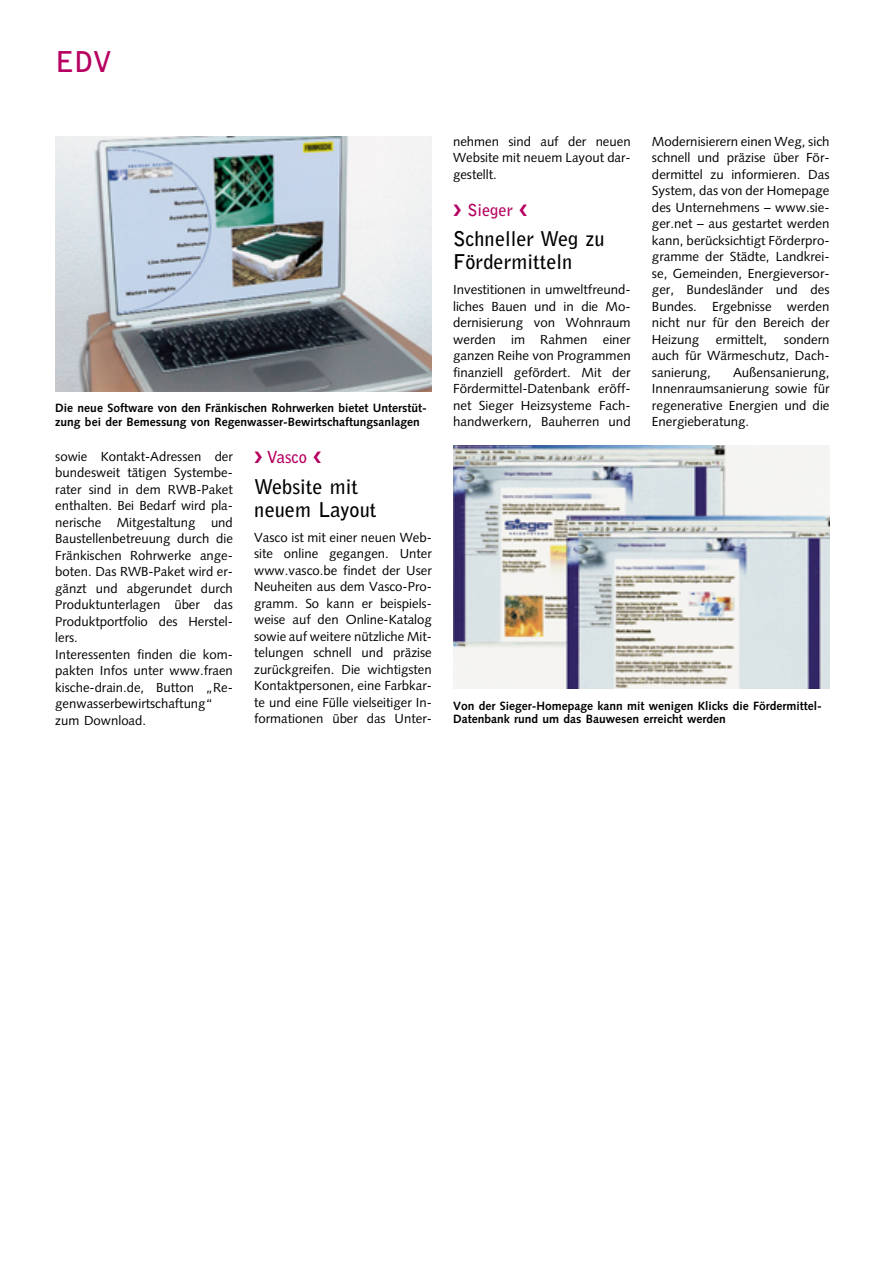
<style>
.page{position:relative;width:893px;height:1263px;background:#fff}
.page>*{position:absolute;margin:0;border:0;box-sizing:border-box;transform-origin:0 0}
.t1{font:700 28.5px "Bell Gothic";color:#b60061}
.t2{font:700 20.25px/23.2px "Bell Gothic";color:#000}
.t3{font:700 16.5px "Bell Gothic";color:#b60061}
.t4{font:13.2px/16.5px "Syntax";color:#000;text-align:justify}
.t5{font:700 12px/13.5px "Syntax";color:#000}
</style>
<div class="page">
<img style="left:55px;top:136px;width:377px;height:255px">
<img style="left:453px;top:445px;width:376px;height:244px">
<h1 class="t1" style="left:55px;top:51px;width:58px">EDV</h1>
<p class="t5" style="left:55px;top:402px;width:373px">Die neue Software von den Fränkischen Rohrwerken bietet Unterstüt&shy;zung bei der Bemessung von Regenwasser-Bewirtschaftungsanlagen</p>
<p class="t4" style="left:55px;top:449px;width:179px;text-align:left">sowie Kontakt-Adressen der bundesweit tätigen Systembe&shy;rater sind in dem RWB-Paket enthalten. Bei Bedarf wird pla&shy;nerische Mitgestaltung und<br>Baustellenbetreuung durch die<br>Fränkischen Rohrwerke ange&shy;boten. Das RWB-Paket wird er&shy;gänzt und abgerundet durch<br>Produktunterlagen über das<br>Produktportfolio des Herstel&shy;lers.<br>Interessenten finden die kom&shy;pakten Infos unter www.fraen kische-drain.de, Button „Re&shy;genwasserbewirtschaftung“ zum Download.</p>
<p class="t3" style="left:267px;top:451px;width:42px">Vasco</p>
<h2 class="t2" style="left:254px;top:476px;width:124px">Website mit neuem Layout</h2>
<p class="t4" style="left:254px;top:530px;width:179px">Vasco ist mit einer neuen Web&shy;site online gegangen. Unter www.vasco.be findet der User Neuheiten aus dem Vasco-Pro&shy;gramm. So kann er beispiels&shy;weise auf den Online-Katalog sowie auf weitere nützliche Mit&shy;telungen schnell und präzise zurückgreifen. Die wichtigsten Kontaktpersonen, eine Farbkar&shy;te und eine Fülle vielseitiger In&shy;formationen über das Unter-</p>
<p class="t4" style="left:453px;top:134px;width:179px">nehmen sind auf der neuen Website mit neuem Layout dar&shy;gestellt.</p>
<p class="t3" style="left:467px;top:204px;width:47px">Sieger</p>
<h2 class="t2" style="left:453px;top:229px;width:153px">Schneller Weg zu<br>Fördermitteln</h2>
<p class="t4" style="left:453px;top:283px;width:179px">Investitionen in umweltfreund&shy;liches Bauen und in die Mo&shy;dernisierung von Wohnraum werden im Rahmen einer ganzen Reihe von Programmen finanziell gefördert. Mit der Fördermittel-Datenbank eröff&shy;net Sieger Heizsysteme Fach&shy;handwerkern, Bauherren und</p>
<p class="t4" style="left:652px;top:134px;width:179px">Modernisierern einen Weg, sich schnell und präzise über För&shy;dermittel zu informieren. Das System, das von der Homepage des Unternehmens – www.sie&shy;ger.net – aus gestartet werden kann, berücksichtigt Förderpro&shy;gramme der Städte, Landkrei&shy;se, Gemeinden, Energieversor&shy;ger, Bundesländer und des Bundes. Ergebnisse werden nicht nur für den Bereich der Heizung</p>
<p class="t4" style="left:652px;top:332px;width:179px;text-indent:132px">sondern auch für Wärmeschutz, Dach&shy;sanierung,</p>
<p class="t4" style="left:715px;top:332px;width:53px">ermittelt,</p>
<p class="t4" style="left:652px;top:365px;width:179px;text-indent:81px">Außensanierung, Innenraumsanierung sowie für regenerative Energien und die Energieberatung.</p>
<p class="t5" style="left:453px;top:700px;width:370px">Von der Sieger-Homepage kann mit wenigen Klicks die Fördermittel-<br>Datenbank rund um das Bauwesen erreicht werden</p>
</div>
